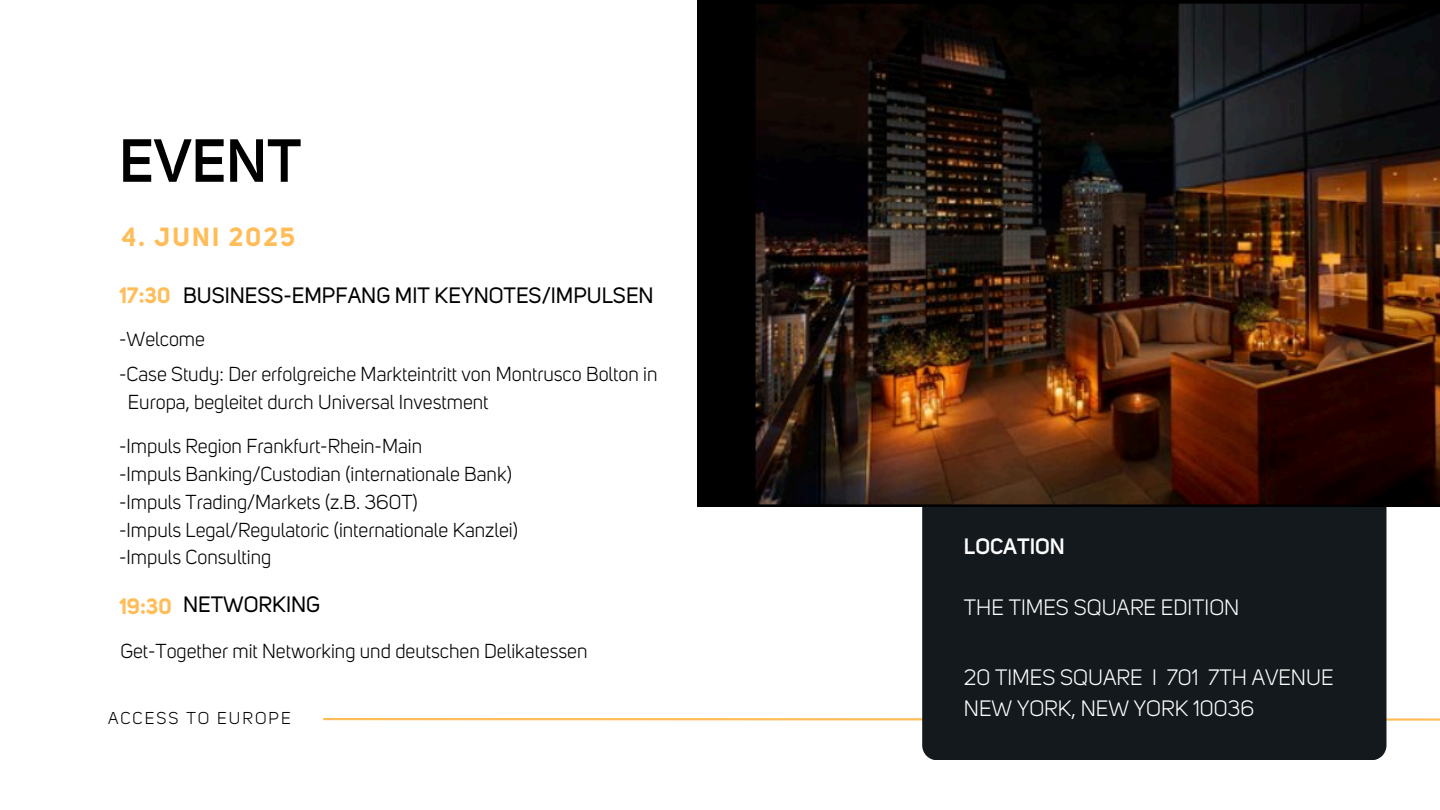
<style>
.page{position:relative;width:1440px;height:810px;background:#fff}
.page>*{position:absolute;margin:0;border:0;box-sizing:border-box;transform-origin:0 0}
.t1{font:600 60px "Uni Sans";color:#000}
.t2{font:700 26px "Uni Sans";letter-spacing:.09em;color:#ffbd59}
.t3{font:22px/30.8px "Uni Sans";color:#fff}
.t4{font:22px "Uni Sans";color:#000}
.t5{font:700 22px "Uni Sans";color:#ffbd59}
.t6{font:600 22px "Uni Sans";color:#fff}
.t7{font:20px/27.8px "Uni Sans";color:#000}
.t8{font:17px "Uni Sans";letter-spacing:.12em;color:#000}
</style>
<div class="page">
<svg style="left:323px;top:717px;width:1117px;height:5px"></svg>
<div style="left:922px;top:506px;width:464px;height:254px;background:#13191d"></div>
<img style="left:698px;top:0;width:742px;height:506px">
<p class="t1" style="left:119px;top:124px;width:184px">EVENT</p>
<h3 class="t2" style="left:122px;top:221px;width:175px">4. JUNI 2025</h3>
<h4 class="t5" style="left:119px;top:282px;width:53px">17:30</h4>
<h2 class="t4" style="left:183px;top:286px;width:472px">BUSINESS-EMPFANG MIT KEYNOTES/IMPULSEN</h2>
<h4 class="t7" style="left:119px;top:327px;width:87px">-Welcome</h4>
<h5 class="t7" style="left:128px;top:362px;width:531px;text-indent:-9px">-Case Study: Der erfolgreiche Markteintritt von Montrusco Bolton in<br>Europa, begleitet durch Universal Investment</h5>
<h5 class="t7" style="left:119px;top:434px;width:400px">-Impuls Region Frankfurt-Rhein-Main<br>-Impuls Banking/Custodian (internationale Bank) -Impuls Trading/Markets (z.B. 360T)<br>-Impuls Legal/Regulatoric (internationale Kanzlei) -Impuls Consulting</h5>
<p class="t5" style="left:119px;top:593px;width:54px">19:30</p>
<h5 class="t4" style="left:183px;top:596px;width:138px">NETWORKING</h5>
<h3 class="t7" style="left:120px;top:639px;width:469px">Get-Together mit Networking und deutschen Delikatessen</h3>
<h1 class="t8" style="left:108px;top:711px;width:184px">ACCESS TO EUROPE</h1>
<h3 class="t6" style="left:964px;top:533px;width:102px">LOCATION</h3>
<p class="t3" style="left:964px;top:594px;width:277px">THE TIMES SQUARE EDITION</p>
<h4 class="t3" style="left:964px;top:664px;width:371px">20 TIMES SQUARE I 701 7TH AVENUE<br>NEW YORK, NEW YORK 10036</h4>
</div>
